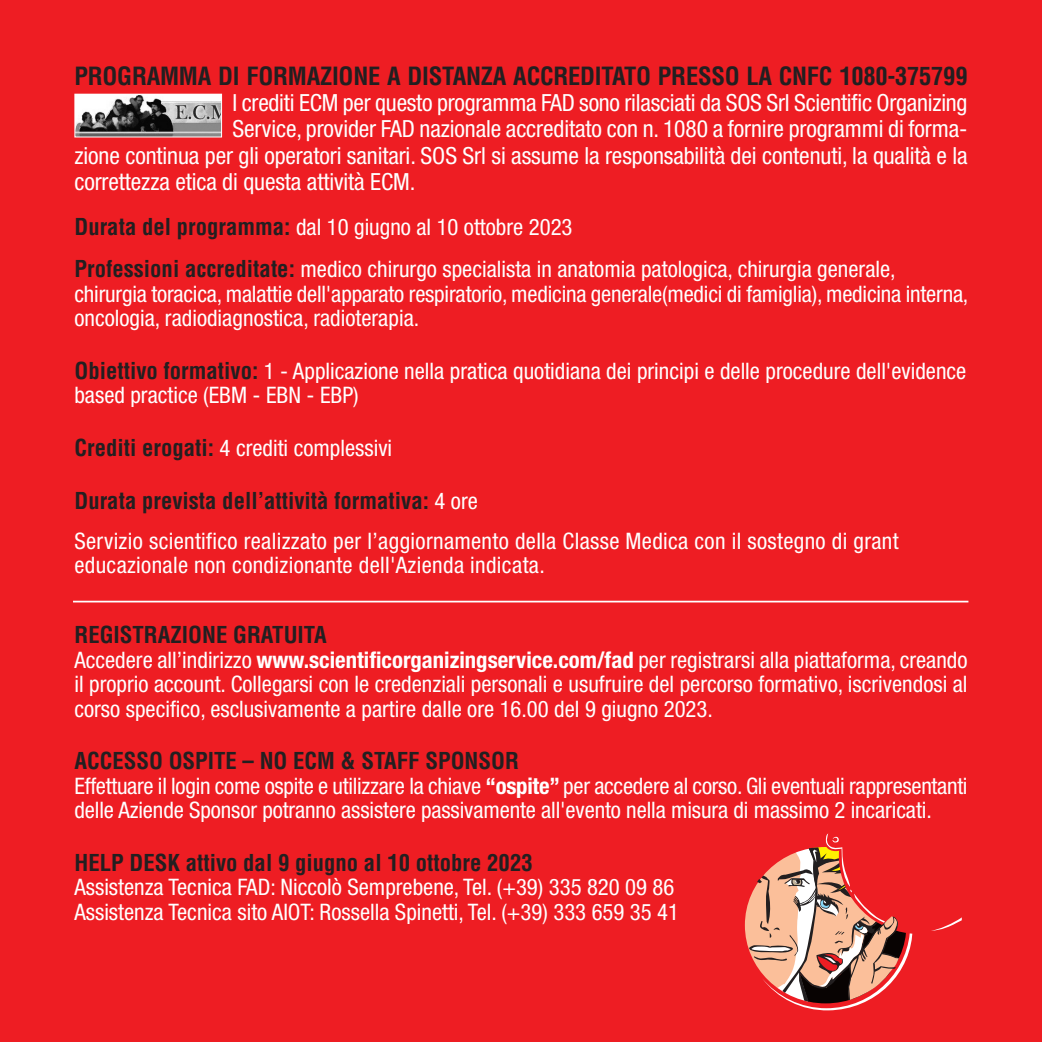
<style>
.page{position:relative;width:1042px;height:1042px;background:#ee1d23}
.page>*{position:absolute;margin:0;border:0;box-sizing:border-box;transform-origin:0 0}
.t1{font:700 condensed 24.5px "Helvetica";letter-spacing:-.01em;color:#231f20}
.t2{font:condensed 23.62px "Helvetica Neue";letter-spacing:-.005em;color:#fff}
.t3{font:condensed 22.75px/24.5px "Helvetica Neue";color:#fff}
.t4{font:700 condensed 22.75px "Helvetica";color:#231f20}
.s1{font-family:"Helvetica";font-weight:700;color:#231f20}
.s2{font-family:"Helvetica Neue";font-weight:400;color:#fff}
.s3{font-weight:700}
</style>
<div class="page">
<svg style="left:744px;top:833px;width:218px;height:178px"></svg>
<img style="left:76px;top:96px;width:144px;height:39px">
<div style="left:74px;top:94px;width:148px;height:43px;border:1px solid #fff"></div>
<hr style="left:73px;top:601px;width:895px;height:1px;background:#fff">
<p class="t1" style="left:74px;top:62px;width:894px">PROGRAMMA DI FORMAZIONE A DISTANZA ACCREDITATO PRESSO LA CNFC 1080-375799</p>
<p class="t2" style="left:232px;top:94px;width:736px">I crediti ECM per questo programma FAD sono rilasciati da SOS Srl Scientific Organizing</p>
<p class="t2" style="left:232px;top:121px;width:736px">Service, provider FAD nazionale accreditato con n. 1080 a fornire programmi di forma-</p>
<p class="t2" style="left:74px;top:147px;width:894px">zione continua per gli operatori sanitari. SOS Srl si assume la responsabilità dei contenuti, la qualità e la</p>
<p class="t2" style="left:74px;top:173px;width:342px">correttezza etica di questa attività ECM.</p>
<p class="t3" style="left:74px;top:208px;width:822px;line-height:42px"><span class="s1">Durata del programma:</span> dal 10 giugno al 10 ottobre 2023<br><span class="s1">Professioni accreditate:</span> medico chirurgo specialista in anatomia patologica, chirurgia generale,</p>
<p class="t3" style="left:74px;top:284px;width:895px">chirurgia toracica, malattie dell'apparato respiratorio, medicina generale(medici di famiglia), medicina interna, oncologia, radiodiagnostica, radioterapia.</p>
<p class="t3" style="left:74px;top:361px;width:893px"><span class="s1">Obiettivo formativo:</span> 1 - Applicazione nella pratica quotidiana dei principi e delle procedure dell'evidence based practice (EBM - EBN - EBP)</p>
<p class="t3" style="left:74px;top:438px;width:319px"><span class="s1">Crediti erogati:</span> 4 crediti complessivi</p>
<p class="t4" style="left:74px;top:487px;width:405px">Durata prevista dell’attività formativa: <span class="s2">4 ore</span></p>
<p class="t3" style="left:74px;top:530px;width:825px">Servizio scientifico realizzato per l’aggiornamento della Classe Medica con il sostegno di grant educazionale non condizionante dell'Azienda indicata.</p>
<p class="t4" style="left:74px;top:622px;width:254px">REGISTRAZIONE GRATUITA</p>
<p class="t3" style="left:74px;top:649px;width:894px;text-align:justify">Accedere all’indirizzo <span class="s3">www.scientificorganizingservice.com/fad</span> per registrarsi alla piattaforma, creando il proprio account. Collegarsi con le credenziali personali e usufruire del percorso formativo, iscrivendosi al corso specifico, esclusivamente a partire dalle ore 16.00 del 9 giugno 2023.</p>
<p class="t4" style="left:74px;top:748px;width:446px">ACCESSO OSPITE – NO ECM &amp; STAFF SPONSOR</p>
<p class="t3" style="left:74px;top:775px;width:894px">Effettuare il login come ospite e utilizzare la chiave <span class="s3">“ospite”</span> per accedere al corso. Gli eventuali rappresentanti delle Aziende Sponsor potranno assistere passivamente all'evento nella misura di massimo 2 incaricati.</p>
<p class="t4" style="left:74px;top:849px;width:460px">HELP DESK attivo dal 9 giugno al 10 ottobre 2023</p>
<p class="t3" style="left:74px;top:877px;width:606px">Assistenza Tecnica FAD: Niccolò Semprebene, Tel. (+39) 335 820 09 86<br>Assistenza Tecnica sito AIOT: Rossella Spinetti, Tel. (+39) 333 659 35 41</p>
</div>
